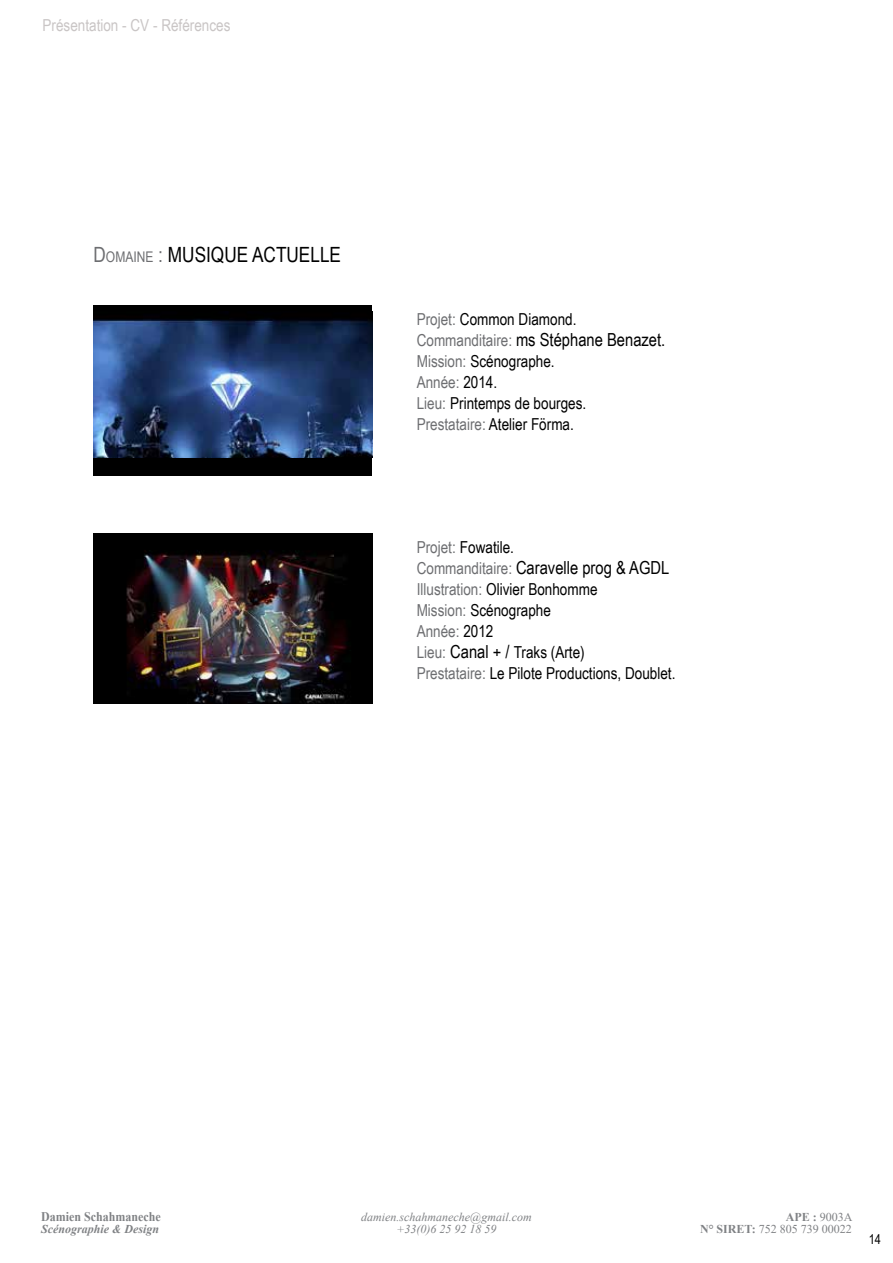
<style>
.page{position:relative;width:893px;height:1263px;background:#fff}
.page>*{position:absolute;margin:0;border:0;box-sizing:border-box;transform-origin:0 0}
.t1{font:21px "Arial Narrow";color:#000}
.t2{font:18px "Arial Narrow";color:#000}
.t3{font:16.5px/21px "Arial Narrow";color:#000}
.t4{font:16.5px "Arial Narrow";color:#c9c5c5}
.t5{font:13.5px "Arial Narrow";color:#000}
.t6{font:700 13.2px "Times New Roman";color:#808285;scale:.91 1}
.t7{font:italic 12px/12px "Times New Roman";color:#808285;text-align:center}
.t8{font:12px/12px "Times New Roman";color:#808285;text-align:right}
.t9{font:italic 700 12px "Times New Roman";color:#808285}
.s1{color:#6d6e71}
.s2{font-size:14.7px;color:#6d6e71}
.s3{font-size:16.5px;color:#6d6e71}
.s4{font-size:18px}
.s5{font-weight:700}
</style>
<div class="page">
<div style="left:94px;top:305px;width:278px;height:170px;background:#000"></div>
<img style="left:94px;top:318px;width:278px;height:139px">
<img style="left:94px;top:534px;width:278px;height:170px">
<p class="t4" style="left:43px;top:14px;width:190px">Présentation - CV - Références</p>
<p class="t1" style="left:94px;top:239px;width:249px"><span class="s1">D</span><span class="s2">OMAINE</span> <span class="s1">:</span> Musique actuelle</p>
<p class="t3" style="left:417px;top:308px;width:161px"><span class="s1">Projet:</span> Common Diamond.</p>
<p class="t2" style="left:417px;top:326px;width:250px"><span class="s3">Commanditaire:</span> ms Stéphane Benazet.</p>
<p class="t3" style="left:417px;top:350px;width:171px"><span class="s1">Mission:</span> Scénographe.<br><span class="s1">Année:</span> 2014.<br><span class="s1">Lieu:</span> Printemps de bourges.<br><span class="s1">Prestataire:</span> Atelier Förma.</p>
<p class="t3" style="left:417px;top:536px;width:99px"><span class="s1">Projet:</span> Fowatile.</p>
<p class="t2" style="left:417px;top:555px;width:254px"><span class="s3">Commanditaire:</span> Caravelle prog &amp; AGDL</p>
<p class="t3" style="left:417px;top:578px;width:260px"><span class="s1">Illustration:</span> Olivier Bonhomme<br><span class="s1">Mission:</span> Scénographe<br><span class="s1">Année:</span> 2012<br><span class="s1">Lieu:</span> <span class="s4">Canal + /</span> Traks (Arte)<br><span class="s1">Prestataire:</span> Le Pilote Productions, Doublet.</p>
<p class="t6" style="left:41px;top:1207px;width:133px">Damien Schahmaneche</p>
<p class="t9" style="left:41px;top:1221px;width:120px">Scénographie &amp; Design</p>
<p class="t7" style="left:361px;top:1211px;width:172px">damien.schahmaneche@gmail.com +33(0)6 25 92 18 59</p>
<p class="t8" style="left:700px;top:1211px;width:154px"><span class="s5">APE :</span> 9003A<br><span class="s5">N° SIRET:</span> 752 805 739 00022</p>
<p class="t5" style="left:869px;top:1229px;width:14px">14</p>
</div>
